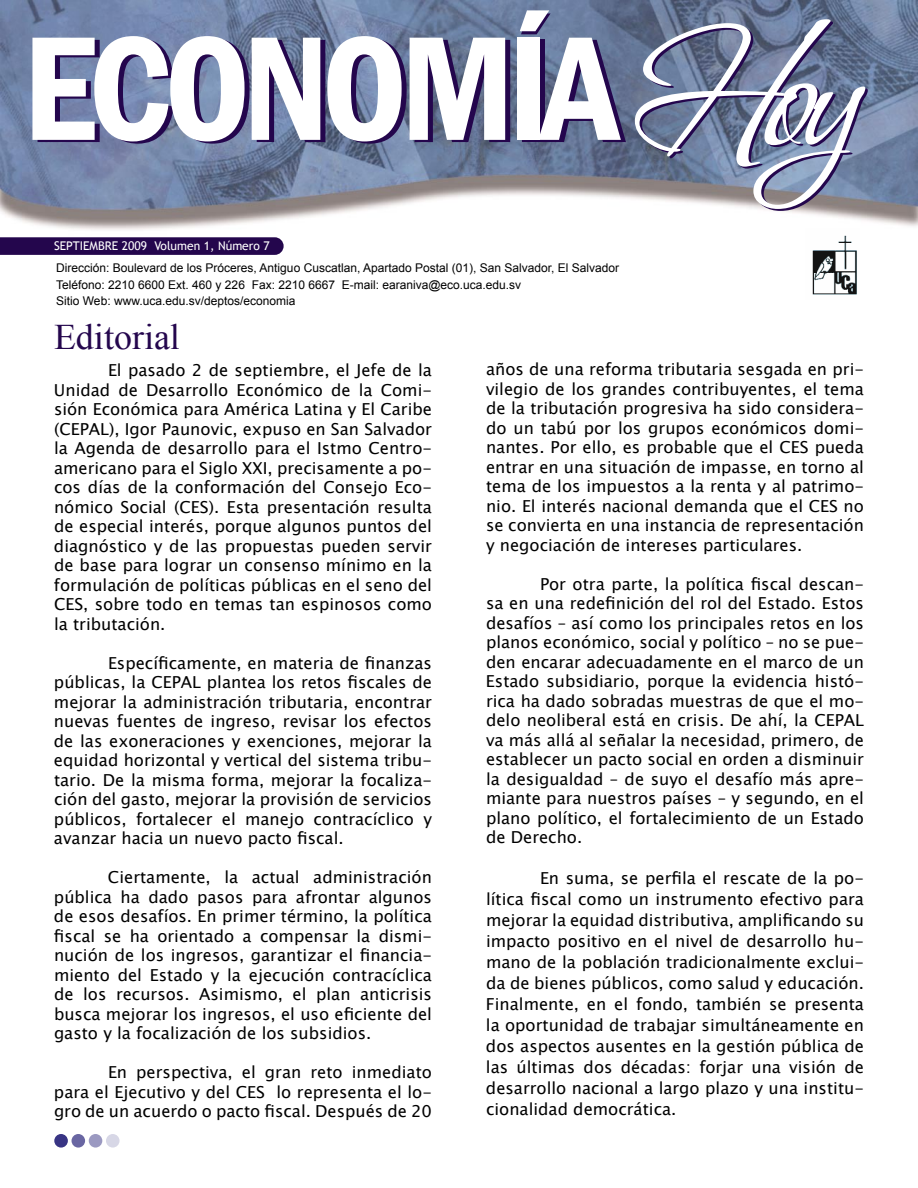
<style>
.page{position:relative;width:918px;height:1188px;background:#fff}
.page>*{position:absolute;margin:0;border:0;box-sizing:border-box;transform-origin:0 0}
.t1{font:36px "Times New Roman";color:#24064d}
.t2{font:16.5px/19.5px "Lucida Sans Unicode";color:#000;text-align:justify}
.t3{font:12px/16.5px "Arial";color:#000}
.t4{font:12px "Trebuchet MS";color:#fff}
</style>
<div class="page">
<svg style="left:0;top:237px;width:284px;height:18px;background:#2a0d52"></svg>
<div style="left:54px;top:1134px;width:14px;height:14px;background:#383484;border-radius:50%"></div>
<svg style="left:72px;top:1134px;width:13px;height:14px"></svg>
<div style="left:89px;top:1134px;width:13px;height:14px;background:#9b99c1;border-radius:50%"></div>
<div style="left:106px;top:1134px;width:14px;height:14px;background:#d7d7e6;border-radius:50%"></div>
<img style="left:0;top:0;width:918px;height:230px">
<svg style="left:32px;top:36px;width:478px;height:108px"></svg>
<div style="left:517px;top:38px;width:22px;height:102px;background:#fff"></div>
<svg style="left:635px;top:19px;width:233px;height:192px"></svg>
<svg style="left:520px;top:10px;width:106px;height:132px"></svg>
<img style="left:806px;top:229px;width:54px;height:66px">
<p class="t4" style="left:54px;top:239px;width:217px">SEPTIEMBRE 2009 Volumen 1, Número 7</p>
<p class="t3" style="left:56px;top:260px;width:564px">Dirección: Boulevard de los Próceres, Antiguo Cuscatlan, Apartado Postal (01), San Salvador, El Salvador<br>Teléfono: 2210 6600 Ext. 460 y 226 Fax: 2210 6667 E-mail: earaniva@eco.uca.edu.sv<br>Sitio Web: www.uca.edu.sv/deptos/economia</p>
<h1 class="t1" style="left:54px;top:312px;width:127px">Editorial</h1>
<p class="t2" style="left:54px;top:361px;width:380px;text-indent:54px">El pasado 2 de septiembre, el Jefe de la Unidad de Desarrollo Económico de la Comi&shy;sión Económica para América Latina y El Caribe (CEPAL), Igor Paunovic, expuso en San Salvador la Agenda de desarrollo para el Istmo Centro&shy;americano para el Siglo XXI, precisamente a po&shy;cos días de la conformación del Consejo Eco&shy;nómico Social (CES). Esta presentación resulta de especial interés, porque algunos puntos del diagnóstico y de las propuestas pueden servir de base para lograr un consenso mínimo en la formulación de políticas públicas en el seno del CES, sobre todo en temas tan espinosos como la tributación.</p>
<p class="t2" style="left:54px;top:653px;width:380px;text-indent:54px">Específicamente, en materia de finanzas públicas, la CEPAL plantea los retos fiscales de mejorar la administración tributaria, encontrar nuevas fuentes de ingreso, revisar los efectos de las exoneraciones y exenciones, mejorar la equidad horizontal y vertical del sistema tribu&shy;tario. De la misma forma, mejorar la focaliza&shy;ción del gasto, mejorar la provisión de servicios públicos, fortalecer el manejo contracíclico y avanzar hacia un nuevo pacto fiscal.</p>
<p class="t2" style="left:54px;top:868px;width:380px;text-indent:54px">Ciertamente, la actual administración pública ha dado pasos para afrontar algunos de esos desafíos. En primer término, la política fiscal se ha orientado a compensar la dismi&shy;nución de los ingresos, garantizar el financia&shy;miento del Estado y la ejecución contracíclica de los recursos. Asimismo, el plan anticrisis busca mejorar los ingresos, el uso eficiente del gasto y la focalización de los subsidios.</p>
<p class="t2" style="left:54px;top:1063px;width:380px;text-indent:54px">En perspectiva, el gran reto inmediato para el Ejecutivo y del CES lo representa el lo&shy;gro de un acuerdo o pacto fiscal. Después de 20</p>
<p class="t2" style="left:486px;top:360px;width:380px">años de una reforma tributaria sesgada en pri&shy;vilegio de los grandes contribuyentes, el tema de la tributación progresiva ha sido considera&shy;do un tabú por los grupos económicos domi&shy;nantes. Por ello, es probable que el CES pueda entrar en una situación de impasse, en torno al tema de los impuestos a la renta y al patrimo&shy;nio. El interés nacional demanda que el CES no se convierta en una instancia de representación y negociación de intereses particulares.</p>
<p class="t2" style="left:486px;top:574px;width:380px;text-indent:54px">Por otra parte, la política fiscal descan&shy;sa en una redefinición del rol del Estado. Estos desafíos – así como los principales retos en los planos económico, social y político – no se pue&shy;den encarar adecuadamente en el marco de un Estado subsidiario, porque la evidencia histó&shy;rica ha dado sobradas muestras de que el mo&shy;delo neoliberal está en crisis. De ahí, la CEPAL va más allá al señalar la necesidad, primero, de establecer un pacto social en orden a disminuir la desigualdad – de suyo el desafío más apre&shy;miante para nuestros países – y segundo, en el plano político, el fortalecimiento de un Estado de Derecho.</p>
<p class="t2" style="left:486px;top:868px;width:380px;line-height:21px;text-indent:54px">En suma, se perfila el rescate de la po&shy;lítica fiscal como un instrumento efectivo para mejorar la equidad distributiva, amplificando su impacto positivo en el nivel de desarrollo hu&shy;mano de la población tradicionalmente exclui&shy;da de bienes públicos, como salud y educación.<br>Finalmente, en el fondo, también se presenta la oportunidad de trabajar simultáneamente en dos aspectos ausentes en la gestión pública de las últimas dos décadas: forjar una visión de desarrollo nacional a largo plazo y una institu&shy;cionalidad democrática.</p>
</div>
